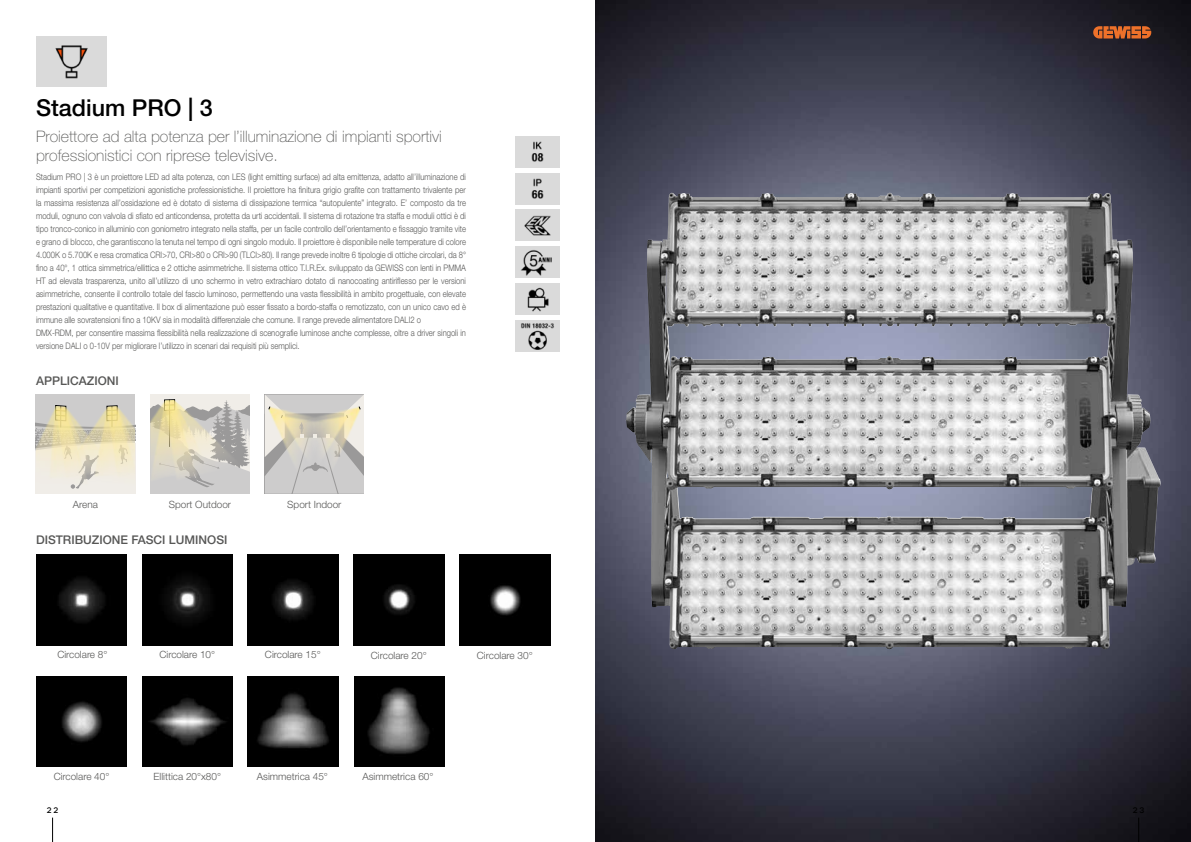
<style>
.page{position:relative;width:1191px;height:842px;background:#fff}
.page>*{position:absolute;margin:0;border:0;box-sizing:border-box;transform-origin:0 0}
.t1{font:500 23.3px "Helvetica Neue LT Std";color:#000}
.t2{font:100 15.8px/18.7px "Helvetica Neue LT Std";color:#575756}
.t3{font:500 12px "Helvetica Neue LT Std";color:#575756}
.t4{font:300 10px "Helvetica Neue LT Std";color:#575756}
.t5{font:300 9px/13px "Helvetica Neue LT Std";color:#575756;scale:.85 1}
.t6{font:500 8px "Novecentowide";color:#000}
</style>
<div class="page">
<img style="left:36px;top:36px;width:71px;height:50px">
<div style="left:150px;top:394px;width:99px;height:100px;background:#f0ede8"></div>
<img style="left:245px;top:405px;width:4px;height:89px">
<img style="left:150px;top:400px;width:95px;height:94px">
<div style="left:36px;top:394px;width:99px;height:58px;background:#cdcccc"></div>
<svg style="left:36px;top:405px;width:82px;height:89px;background:#e4dcc3"></svg>
<img style="left:75px;top:406px;width:60px;height:88px">
<img style="left:247px;top:676px;width:91px;height:90px">
<img style="left:36px;top:554px;width:91px;height:91px">
<img style="left:142px;top:554px;width:91px;height:91px">
<img style="left:248px;top:554px;width:90px;height:91px">
<img style="left:354px;top:676px;width:90px;height:90px">
<img style="left:354px;top:554px;width:90px;height:91px">
<img style="left:36px;top:676px;width:91px;height:90px">
<img style="left:142px;top:676px;width:91px;height:90px">
<img style="left:459px;top:554px;width:91px;height:91px">
<svg style="left:265px;top:394px;width:99px;height:100px;background:#d0cdc4"></svg>
<img style="left:515px;top:210px;width:44px;height:31px">
<img style="left:515px;top:173px;width:44px;height:31px">
<img style="left:515px;top:247px;width:44px;height:31px">
<img style="left:515px;top:283px;width:44px;height:32px">
<img style="left:515px;top:136px;width:44px;height:31px">
<img style="left:515px;top:320px;width:44px;height:32px">
<img style="left:595px;top:0;width:596px;height:842px">
<img style="left:626px;top:193px;width:511px;height:457px">
<svg style="left:1138px;top:818px;width:1px;height:24px"></svg>
<svg style="left:52px;top:818px;width:1px;height:24px"></svg>
<svg style="left:1093px;top:26px;width:58px;height:13px"></svg>
<h1 class="t1" style="left:36px;top:94px;width:178px">Stadium PRO | 3</h1>
<h2 class="t2" style="left:36px;top:127px;width:407px">Proiettore ad alta potenza per l’illuminazione di impianti sportivi professionistici con riprese televisive.</h2>
<p class="t5" style="left:36px;top:170px;width:507px">Stadium PRO | 3 è un proiettore LED ad alta potenza, con LES (light emitting surface) ad alta emittenza, adatto all’illuminazione di impianti sportivi per competizioni agonistiche professionistiche. Il proiettore ha finitura grigio grafite con trattamento trivalente per la massima resistenza all’ossidazione ed è dotato di sistema di dissipazione termica “autopulente” integrato. E’ composto da tre moduli, ognuno con valvola di sfiato ed anticondensa, protetta da urti accidentali. Il sistema di rotazione tra staffa e moduli ottici è di tipo tronco-conico in alluminio con goniometro integrato nella staffa, per un facile controllo dell’orientamento e fissaggio tramite vite e grano di blocco, che garantiscono la tenuta nel tempo di ogni singolo modulo. Il proiettore è disponibile nelle temperature di colore 4.000K o 5.700K e resa cromatica CRI&gt;70, CRI&gt;80 o CRI&gt;90 (TLCI&gt;80). Il range prevede inoltre 6 tipologie di ottiche circolari, da 8° fino a 40°, 1 ottica simmetrica/ellittica e 2 ottiche asimmetriche. Il sistema ottico T.I.R.Ex. sviluppato da GEWISS con lenti in PMMA HT ad elevata trasparenza, unito all’utilizzo di uno schermo in vetro extrachiaro dotato di nanocoating antiriflesso per le versioni asimmetriche, consente il controllo totale del fascio luminoso, permettendo una vasta flessibilità in ambito progettuale, con elevate prestazioni qualitative e quantitative. Il box di alimentazione può esser fissato a bordo-staffa o remotizzato, con un unico cavo ed è immune alle sovratensioni fino a 10KV sia in modalità differenziale che comune. Il range prevede alimentatore DALI2 o<br>DMX-RDM, per consentire massima flessibilità nella realizzazione di scenografie luminose anche complesse, oltre a driver singoli in versione DALI o 0-10V per migliorare l’utilizzo in scenari dai requisiti più semplici.</p>
<h3 class="t3" style="left:36px;top:373px;width:84px">APPLICAZIONI</h3>
<p class="t4" style="left:73px;top:499px;width:27px">Arena</p>
<p class="t4" style="left:169px;top:499px;width:64px">Sport Outdoor</p>
<h3 class="t3" style="left:36px;top:532px;width:193px">DISTRIBUZIONE FASCI LUMINOSI</h3>
<p class="t4" style="left:287px;top:499px;width:56px">Sport Indoor</p>
<p class="t4" style="left:57px;top:648px;width:52px">Circolare 8°</p>
<p class="t4" style="left:159px;top:648px;width:57px">Circolare 10°</p>
<p class="t4" style="left:265px;top:648px;width:57px">Circolare 15°</p>
<p class="t4" style="left:371px;top:649px;width:57px">Circolare 20°</p>
<p class="t4" style="left:477px;top:649px;width:57px">Circolare 30°</p>
<p class="t4" style="left:54px;top:770px;width:57px">Circolare 40°</p>
<p class="t4" style="left:154px;top:770px;width:69px">Ellittica 20°x80°</p>
<p class="t4" style="left:257px;top:770px;width:73px">Asimmetrica 45°</p>
<p class="t4" style="left:362px;top:770px;width:73px">Asimmetrica 60°</p>
<p class="t6" style="left:47px;top:805px;width:13px">22</p>
<p class="t6" style="left:1132px;top:805px;width:13px">23</p>
</div>
